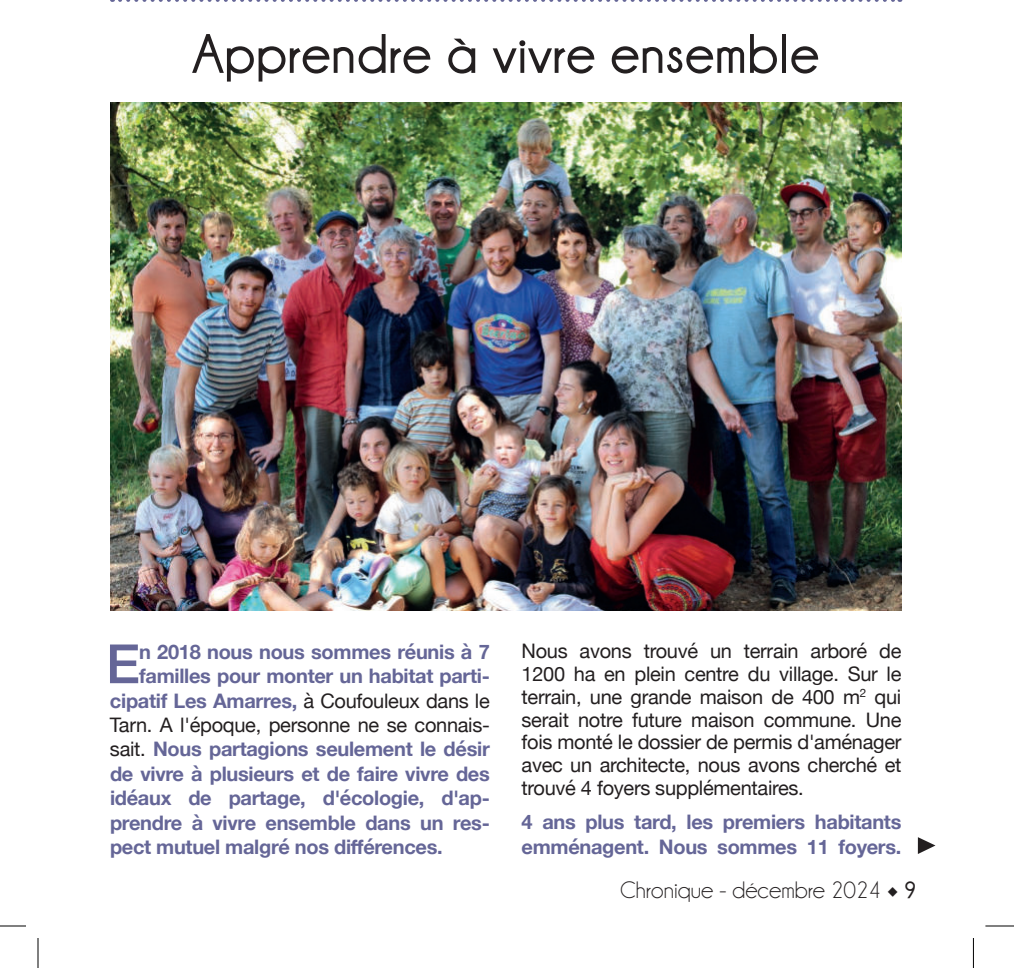
<style>
.page{position:relative;width:1014px;height:968px;background:#fff}
.page>*{position:absolute;margin:0;border:0;box-sizing:border-box;transform-origin:0 0}
.t1{font:700 56px "Champagne&Limousines";letter-spacing:.01em;color:#231f20}
.t2{font:500 54.2px "Helvetica Neue";color:#656697}
.t3{font:24px "Champagne&Limousines";color:#231f20}
.t4{font:700 20px/25.2px "Helvetica Neue";letter-spacing:-.015em;color:#656697}
.t5{font:20px/22.8px "Helvetica Neue";letter-spacing:-.015em;color:#231f20;text-align:justify}
.s1{font-weight:400;color:#231f20}
.s2{font-family:"Minion Pro"}
.s3{font-weight:700}
</style>
<div class="page">
<svg style="left:120px;top:0;width:780px;height:2px"></svg>
<img style="left:110px;top:102px;width:791px;height:508px">
<svg style="left:918px;top:837px;width:17px;height:17px"></svg>
<svg style="left:0;top:926px;width:26px;height:1px"></svg>
<svg style="left:985px;top:926px;width:29px;height:1px"></svg>
<hr style="left:38px;top:938px;width:1px;height:30px;background:#000">
<hr style="left:973px;top:938px;width:1px;height:30px;background:#000">
<h1 class="t1" style="left:192px;top:34px;width:629px">Apprendre à vivre ensemble</h1>
<h2 class="t2" style="left:106px;top:633px;width:36px">E</h2>
<p class="t4" style="left:139px;top:640px;width:352px">n 2018 nous nous sommes réunis à 7</p>
<p class="t4" style="left:139px;top:665px;width:352px">familles pour monter un habitat parti-</p>
<p class="t4" style="left:110px;top:689px;width:381px">cipatif Les Amarres, <span class="s1">à Coufouleux dans le</span></p>
<p class="t5" style="left:110px;top:715px;width:381px">Tarn. A l'époque, personne ne se connais-</p>
<p class="t4" style="left:110px;top:738px;width:381px"><span class="s1">sait.</span> Nous partagions seulement le désir</p>
<p class="t4" style="left:110px;top:762px;width:381px">de vivre à plusieurs et de faire vivre des</p>
<p class="t4" style="left:110px;top:786px;width:381px">idéaux de partage, d'écologie, d'ap-</p>
<p class="t4" style="left:110px;top:811px;width:381px">prendre à vivre ensemble dans un res-</p>
<p class="t4" style="left:110px;top:835px;width:334px">pect mutuel malgré nos di昀昀érences.</p>
<p class="t5" style="left:522px;top:641px;width:381px">Nous avons trouvé un terrain arboré de 1200 ha en plein centre du village. Sur le terrain, une grande maison de 400 m<sup>2</sup> qui serait notre future maison commune. Une fois monté le dossier de permis d'aménager avec un architecte, nous avons cherché et trouvé 4 foyers supplémentaires.</p>
<p class="t4" style="left:522px;top:810px;width:381px">4 ans plus tard, les premiers habitants emménagent. Nous sommes 11 foyers.</p>
<p class="t3" style="left:620px;top:881px;width:298px">Chronique - décembre 2024 <span class="s2">◆</span> <span class="s3">9</span></p>
</div>
